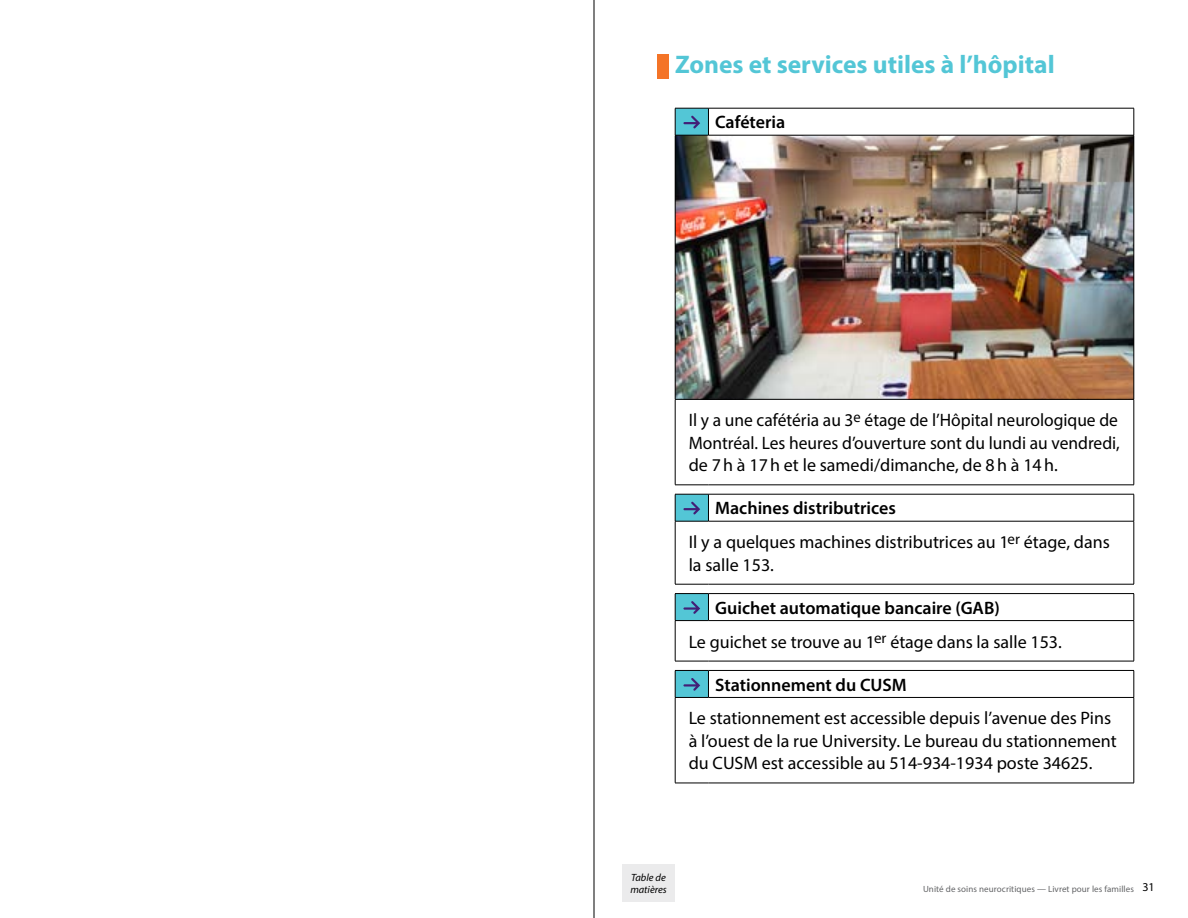
<style>
.page{position:relative;width:1188px;height:918px;background:#fff}
.page>*{position:absolute;margin:0;border:0;box-sizing:border-box;transform-origin:0 0}
.t1{font:700 25.5px "Myriad Pro";color:#53c6d6}
.t2{font:18px/22.5px "Myriad Pro";color:#000}
.t3{font:600 18px "Myriad Pro";color:#000}
.t4{font:italic 10.5px/12.6px "Myriad Pro";color:#000}
.t5{font:9px "Myriad Pro";letter-spacing:.01em;color:#636466}
.s1{font-weight:600}
.s2{font-size:12px;color:#000}
</style>
<div class="page">
<img style="left:709px;top:136px;width:425px;height:263px">
<div style="left:658px;top:54px;width:11px;height:25px;background:#f47427"></div>
<div style="left:622px;top:864px;width:53px;height:38px;background:#ebebec"></div>
<hr style="left:708px;top:108px;width:426px;height:1px;background:#000">
<svg style="left:1134px;top:108px;width:1px;height:27px"></svg>
<hr style="left:708px;top:135px;width:426px;height:1px;background:#000">
<hr style="left:1134px;top:135px;width:1px;height:264px;background:#000">
<hr style="left:708px;top:399px;width:426px;height:1px;background:#000">
<hr style="left:1134px;top:400px;width:1px;height:85px;background:#000">
<hr style="left:708px;top:485px;width:426px;height:1px;background:#000">
<hr style="left:708px;top:494px;width:426px;height:1px;background:#000">
<svg style="left:1134px;top:494px;width:1px;height:27px"></svg>
<hr style="left:708px;top:521px;width:426px;height:1px;background:#000">
<hr style="left:1134px;top:521px;width:1px;height:63px;background:#000">
<hr style="left:708px;top:584px;width:426px;height:1px;background:#000">
<hr style="left:708px;top:593px;width:426px;height:1px;background:#000">
<svg style="left:1134px;top:594px;width:1px;height:26px"></svg>
<hr style="left:708px;top:620px;width:426px;height:1px;background:#000">
<hr style="left:1134px;top:621px;width:1px;height:40px;background:#000">
<hr style="left:708px;top:661px;width:426px;height:1px;background:#000">
<hr style="left:708px;top:670px;width:426px;height:1px;background:#000">
<svg style="left:1134px;top:671px;width:1px;height:26px"></svg>
<hr style="left:675px;top:697px;width:33px;height:1px;background:#000">
<hr style="left:675px;top:698px;width:1px;height:85px;background:#000">
<hr style="left:708px;top:697px;width:426px;height:1px;background:#000">
<hr style="left:1134px;top:698px;width:1px;height:85px;background:#000">
<hr style="left:675px;top:783px;width:33px;height:1px;background:#000">
<hr style="left:708px;top:783px;width:426px;height:1px;background:#000">
<img style="left:675px;top:108px;width:34px;height:589px">
<hr style="left:594px;top:0;width:1px;height:918px;background:#000">
<h1 class="t1" style="left:675px;top:48px;width:381px">Zones et services utiles à l’hôpital</h1>
<p class="t3" style="left:715px;top:111px;width:72px">Caféteria</p>
<p class="t2" style="left:689px;top:409px;width:433px;text-align:justify">Il y a une cafétéria au 3<sup>e</sup> étage de l’Hôpital neurologique de Montréal. Les heures d’ouverture sont du lundi au vendredi, de 7h à 17h et le samedi/dimanche, de 8h à 14h.</p>
<p class="t2" style="left:689px;top:491px;width:423px;line-height:33.8px;text-indent:27px"><span class="s1">Machines distributrices<br></span>Il y a quelques machines distributrices au 1<sup>er</sup> étage, dans</p>
<p class="t2" style="left:689px;top:553px;width:87px">la salle 153.</p>
<p class="t2" style="left:689px;top:591px;width:375px;line-height:33.8px;text-indent:27px"><span class="s1">Guichet automatique bancaire (GAB)<br></span>Le guichet se trouve au 1<sup>er</sup> étage dans la salle 153.</p>
<p class="t3" style="left:715px;top:673px;width:193px">Stationnement du CUSM</p>
<p class="t2" style="left:689px;top:707px;width:430px">Le stationnement est accessible depuis l’avenue des Pins à l’ouest de la rue University. Le bureau du stationnement du CUSM est accessible au 514-934-1934 poste 34625.</p>
<p class="t4" style="left:630px;top:871px;width:38px">Table de matières</p>
<p class="t5" style="left:923px;top:883px;width:233px">Unité de soins neurocritiques — Livret pour les familles <span class="s2">31</span></p>
</div>
